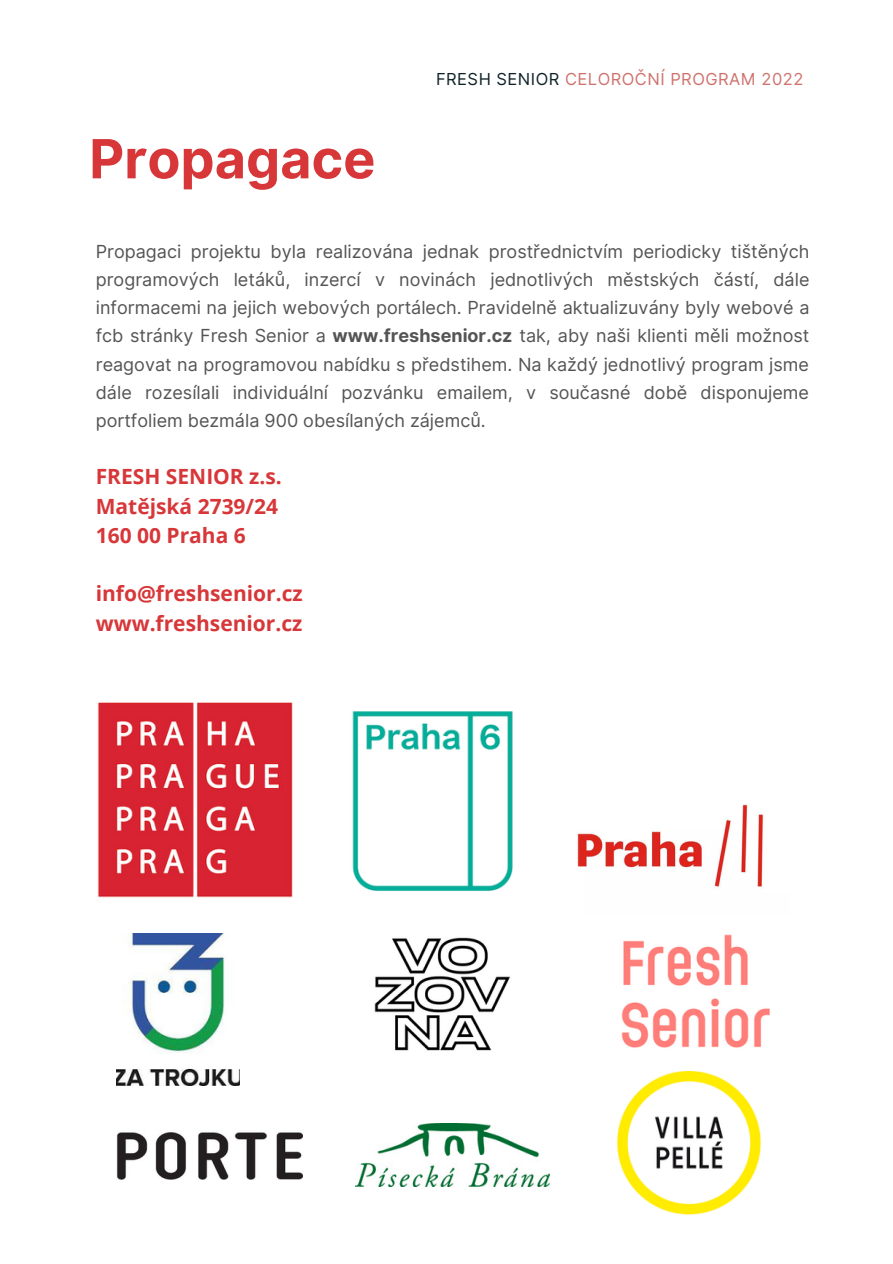
<style>
.page{position:relative;width:893px;height:1264px;background:#fff}
.page>*{position:absolute;margin:0;border:0;box-sizing:border-box;transform-origin:0 0}
.t1{font:700 54px "Inter";color:#d73739}
.t2{font:700 21px "Open Sans";color:#d73739}
.t3{font:18px/28px "Inter";color:#545454;text-align:justify}
.t4{font:16.5px "Inter";letter-spacing:.03em;color:#ce726d}
.s1{color:#102226}
.s2{font-weight:700}
</style>
<div class="page">
<img style="left:117px;top:933px;width:122px;height:151px">
<img style="left:374px;top:937px;width:136px;height:114px">
<img style="left:577px;top:804px;width:187px;height:83px">
<img style="left:621px;top:934px;width:149px;height:114px">
<img style="left:117px;top:1132px;width:185px;height:47px">
<img style="left:355px;top:1123px;width:195px;height:63px">
<img style="left:97px;top:702px;width:196px;height:196px">
<img style="left:352px;top:711px;width:161px;height:180px">
<img style="left:618px;top:1071px;width:142px;height:143px">
<p class="t1" style="left:89px;top:126px;width:287px">Propagace</p>
<p class="t4" style="left:436px;top:69px;width:369px"><span class="s1">FRESH SENIOR</span> CELOROČNÍ PROGRAM 2022</p>
<p class="t3" style="left:96px;top:237px;width:715px">Propagaci projektu byla realizována jednak prostřednictvím periodicky tištěných programových letáků, inzercí v novinách jednotlivých městských částí, dále informacemi na jejich webových portálech. Pravidelně aktualizuvány byly webové a fcb stránky Fresh Senior a <span class="s2">www.freshsenior.cz</span> tak, aby naši klienti měli možnost reagovat na programovou nabídku s předstihem. Na každý jednotlivý program jsme dále rozesílali individuální pozvánku emailem, v současné době disponujeme portfoliem bezmála 900 obesílaných zájemců.</p>
<p class="t2" style="left:96px;top:462px;width:188px">FRESH SENIOR z.s.</p>
<p class="t2" style="left:96px;top:491px;width:184px">Matějská 2739/24</p>
<p class="t2" style="left:96px;top:520px;width:151px">160 00 Praha 6</p>
<p class="t2" style="left:96px;top:579px;width:208px">info@freshsenior.cz</p>
<p class="t2" style="left:96px;top:608px;width:208px">www.freshsenior.cz</p>
</div>
